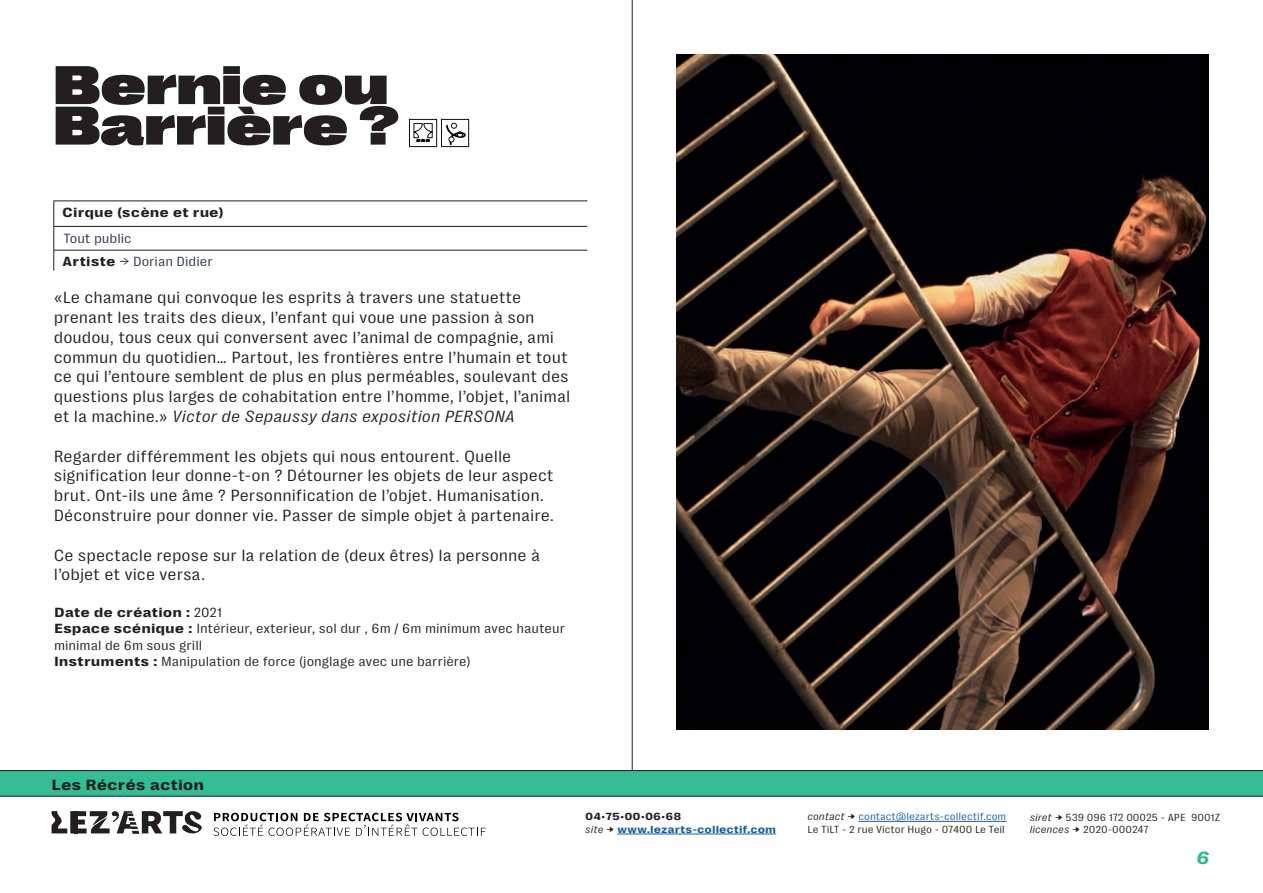
<style>
.page{position:relative;width:1263px;height:893px;background:#fff}
.page>*{position:absolute;margin:0;border:0;box-sizing:border-box;transform-origin:0 0}
.t1{font:900 55.5px/40.5px "PP Right Grotesk Spatial";color:#231f20}
.t2{font:italic 700 expanded 18px "PP Right Grotesk Text";color:#2fba8c}
.t3{font:16.5px/19.8px "PP Right Grotesk Text";color:#231f20}
.t4{font:700 expanded 15px "PP Right Grotesk Text";color:#231f20}
.t5{font:13.5px/16.2px "PP Right Grotesk Text";color:#231f20}
.t6{font:13.5px "PP Right Grotesk Text";color:#2c334a}
.t7{font:700 expanded 13.5px "PP Right Grotesk Text";color:#231f20}
.t8{font:10.5px/12.6px "PP Right Grotesk Text";color:#231f20}
.t9{font:700 expanded 10.5px/12.6px "PP Right Grotesk Text";color:#175d9e}
.s1{font-weight:700;font-stretch:expanded;color:#231f20}
.s2{font-style:italic}
.s3{font-weight:700;font-stretch:expanded}
.s4{color:#231f20}
.s5{font-weight:400;font-style:italic;font-stretch:normal;color:#231f20}
.s6{font-weight:400;font-stretch:normal;color:#231f20}
.s7{color:#175d9e}
</style>
<div class="page">
<hr style="left:858px;top:821px;width:148px;height:1px;background:#175d9e">
<hr style="left:617px;top:834px;width:159px;height:1px;background:#175d9e">
<svg style="left:52px;top:811px;width:150px;height:23px"></svg>
<div style="left:0;top:770px;width:1263px;height:26px;background:#34bc92"></div>
<hr style="left:632px;top:0;width:1px;height:770px;background:#231f20">
<hr style="left:0;top:770px;width:1263px;height:1px;background:#231f20">
<hr style="left:0;top:796px;width:1263px;height:1px;background:#231f20">
<svg style="left:213px;top:813px;width:273px;height:23px"></svg>
<hr style="left:54px;top:226px;width:533px;height:1px;background:#231f20">
<hr style="left:54px;top:250px;width:533px;height:1px;background:#231f20">
<hr style="left:54px;top:201px;width:533px;height:1px;background:#231f20">
<hr style="left:54px;top:201px;width:1px;height:70px;background:#231f20">
<img style="left:676px;top:54px;width:533px;height:676px">
<div style="left:409px;top:119px;width:28px;height:28px;border:1px solid #0d1214"></div>
<svg style="left:414px;top:123px;width:19px;height:19px"></svg>
<div style="left:441px;top:119px;width:28px;height:28px;border:1px solid #0d1214"></div>
<svg style="left:446px;top:123px;width:20px;height:22px"></svg>
<h1 class="t1" style="left:54px;top:66px;width:347px">Bernie ou<br>Barrière ?</h1>
<p class="t7" style="left:62px;top:205px;width:163px">Cirque (scène et rue)</p>
<p class="t6" style="left:62px;top:254px;width:152px"><span class="s1">Artiste</span> → Dorian Didier</p>
<p class="t6" style="left:63px;top:231px;width:70px">Tout public</p>
<p class="t3" style="left:54px;top:288px;width:518px">«Le chamane qui convoque les esprits à travers une statuette prenant les traits des dieux, l’enfant qui voue une passion à son doudou, tous ceux qui conversent avec l’animal de compagnie, ami commun du quotidien… Partout, les frontières entre l’humain et tout ce qui l’entoure semblent de plus en plus perméables, soulevant des questions plus larges de cohabitation entre l’homme, l’objet, l’animal et la machine.» <span class="s2">Victor de Sepaussy dans exposition PERSONA</span></p>
<p class="t3" style="left:54px;top:446px;width:502px">Regarder différemment les objets qui nous entourent. Quelle signification leur donne-t-on ? Détourner les objets de leur aspect brut. Ont-ils une âme ? Personnification de l’objet. Humanisation.<br>Déconstruire pour donner vie. Passer de simple objet à partenaire.</p>
<p class="t3" style="left:54px;top:545px;width:488px">Ce spectacle repose sur la relation de (deux êtres) la personne à l’objet et vice versa.</p>
<p class="t5" style="left:54px;top:604px;width:513px"><span class="s3">Date de création :</span> 2021<br><span class="s3">Espace scénique :</span> Intérieur, exterieur, sol dur , 6m / 6m minimum avec hauteur minimal de 6m sous grill<br><span class="s3">Instruments :</span> Manipulation de force (jonglage avec une barrière)</p>
<p class="t4" style="left:52px;top:776px;width:154px">Les Récrés action</p>
<p class="t9" style="left:585px;top:811px;width:192px"><span class="s4">04•75•00•06•68<br></span><span class="s5">site</span> <span class="s6">→</span> www.lezarts-collectif.com</p>
<p class="t8" style="left:807px;top:810px;width:200px"><span class="s2">contact</span> → <span class="s7">contact@lezarts-collectif.com<br></span>Le TiLT - 2 rue Victor Hugo - 07400 Le Teil</p>
<p class="t8" style="left:1030px;top:811px;width:192px"><span class="s2">siret</span> → 539 096 172 00025 - APE 9001Z <span class="s2">licences</span> → 2020-000247</p>
<p class="t2" style="left:1196px;top:848px;width:15px">6</p>
</div>
